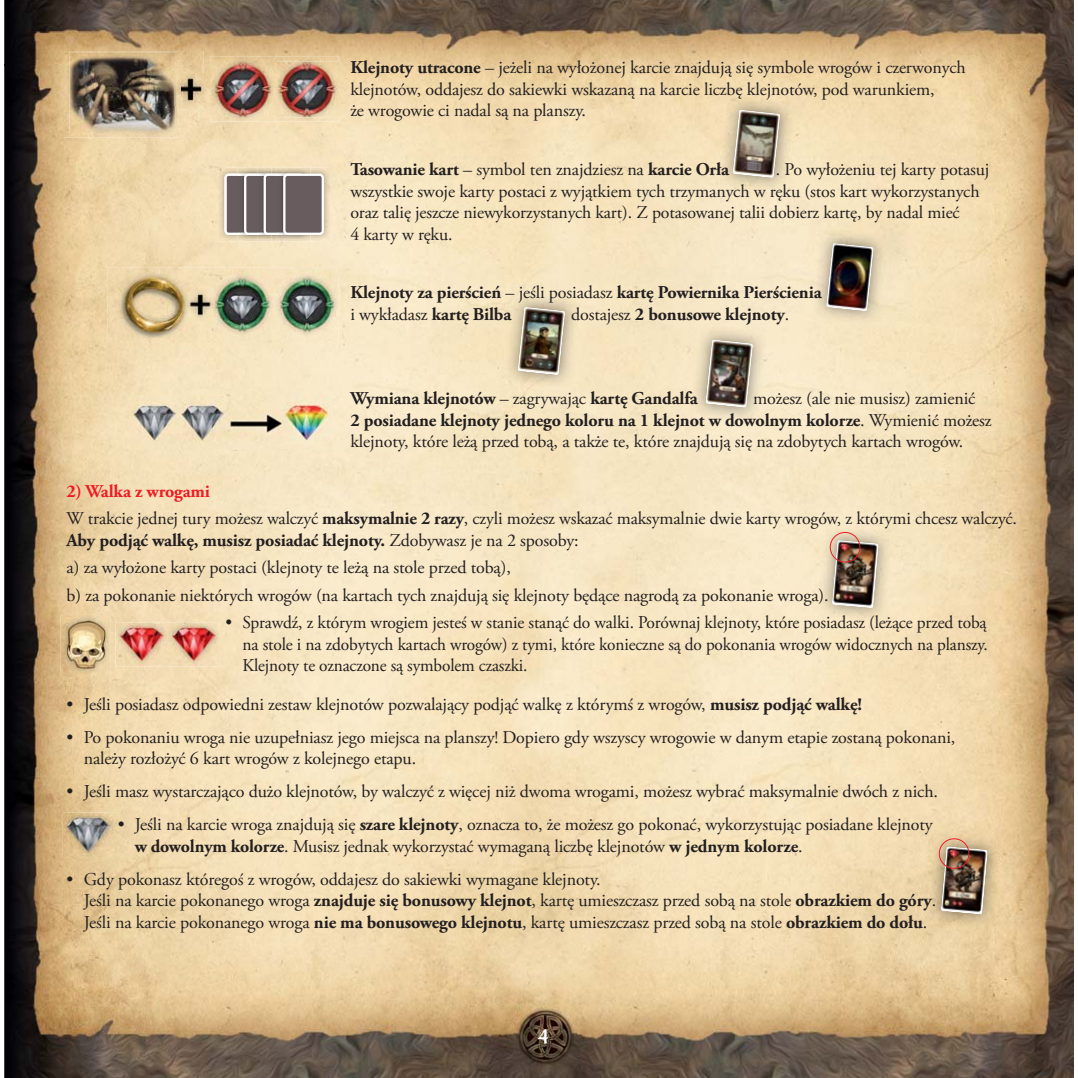
<style>
.page{position:relative;width:1078px;height:1078px;background:#fff}
.page>*{position:absolute;margin:0;border:0;box-sizing:border-box;transform-origin:0 0}
.t1{font:30px "House Holiday TTF Gothic";color:#fff}
.t2{font:18px/21.6px "Adobe Garamond Pro";letter-spacing:-.01em;color:#231f20}
.t3{font:700 18px/21.6px "Adobe Garamond Pro";letter-spacing:-.01em;color:#231f20}
.s1{font-weight:700}
.s2{font-weight:400}
.s3{font-weight:700;color:#ed1c24}
</style>
<div class="page">
<img style="left:4px;top:0;width:1069px;height:64px">
<img style="left:4px;top:64px;width:71px;height:1013px">
<img style="left:147px;top:64px;width:926px;height:203px">
<img style="left:75px;top:138px;width:72px;height:939px">
<img style="left:290px;top:267px;width:783px;height:810px">
<img style="left:146px;top:342px;width:144px;height:735px">
<img style="left:814px;top:231px;width:71px;height:92px">
<img style="left:825px;top:243px;width:48px;height:68px">
<img style="left:693px;top:327px;width:72px;height:92px">
<img style="left:705px;top:339px;width:48px;height:69px">
<img style="left:505px;top:294px;width:72px;height:93px">
<img style="left:517px;top:306px;width:48px;height:69px">
<img style="left:720px;top:97px;width:72px;height:93px">
<img style="left:732px;top:109px;width:48px;height:69px">
<img style="left:61px;top:614px;width:49px;height:59px">
<img style="left:67px;top:616px;width:38px;height:55px">
<img style="left:62px;top:812px;width:53px;height:44px">
<img style="left:67px;top:815px;width:44px;height:40px">
<img style="left:115px;top:622px;width:105px;height:44px">
<img style="left:170px;top:624px;width:47px;height:41px">
<img style="left:167px;top:622px;width:1px;height:44px">
<img style="left:118px;top:624px;width:47px;height:41px">
<img style="left:218px;top:167px;width:19px;height:74px">
<img style="left:237px;top:167px;width:20px;height:74px">
<img style="left:271px;top:167px;width:6px;height:74px">
<img style="left:257px;top:167px;width:14px;height:74px">
<img style="left:310px;top:167px;width:20px;height:74px">
<img style="left:291px;top:167px;width:19px;height:74px">
<img style="left:277px;top:167px;width:14px;height:74px">
<svg style="left:224px;top:173px;width:61px;height:62px"></svg>
<img style="left:277px;top:176px;width:6px;height:56px">
<div style="left:284px;top:175px;width:39px;height:59px;background:#685c5e;border-radius:3px"></div>
<div style="left:283px;top:173px;width:41px;height:62px;border:2px solid #fff;border-radius:3px"></div>
<img style="left:64px;top:51px;width:116px;height:87px">
<img style="left:69px;top:52px;width:106px;height:81px">
<img style="left:107px;top:267px;width:229px;height:75px">
<img style="left:116px;top:271px;width:220px;height:71px">
<img style="left:180px;top:73px;width:26px;height:32px">
<img style="left:174px;top:73px;width:3px;height:32px">
<img style="left:177px;top:105px;width:26px;height:22px">
<img style="left:180px;top:51px;width:23px;height:22px">
<img style="left:177px;top:51px;width:3px;height:54px">
<img style="left:130px;top:395px;width:202px;height:55px">
<img style="left:928px;top:834px;width:71px;height:92px">
<img style="left:940px;top:846px;width:47px;height:68px">
<div style="left:938px;top:838px;width:31px;height:30px;border:1px solid #ed1c24;border-radius:50%"></div>
<img style="left:819px;top:528px;width:71px;height:92px">
<img style="left:831px;top:539px;width:47px;height:69px">
<div style="left:829px;top:532px;width:31px;height:30px;border:1px solid #ed1c24;border-radius:50%"></div>
<img style="left:210px;top:57px;width:129px;height:64px">
<img style="left:210px;top:62px;width:130px;height:55px">
<img style="left:274px;top:62px;width:3px;height:55px">
<img style="left:513px;top:1006px;width:63px;height:63px">
<p class="t2" style="left:350px;top:58px;width:616px"><span class="s1">Klejnoty utracone</span> – jeżeli na wyłożonej karcie znajdują się symbole wrogów i czerwonych klejnotów, oddajesz do sakiewki wskazaną na karcie liczbę klejnotów, pod warunkiem,<br>że wrogowie ci nadal są na planszy.</p>
<p class="t2" style="left:350px;top:160px;width:640px;text-indent:425px">. Po wyłożeniu tej karty potasuj wszystkie swoje karty postaci z wyjątkiem tych trzymanych w ręku (stos kart wykorzystanych oraz talię jeszcze niewykorzystanych kart). Z potasowanej talii dobierz kartę, by nadal mieć<br>4 karty w ręku.</p>
<p class="t3" style="left:350px;top:160px;width:380px">Tasowanie kart <span class="s2">– symbol ten znajdziesz na</span> karcie Orła</p>
<p class="t3" style="left:350px;top:283px;width:472px">Klejnoty za pierścień <span class="s2">– jeśli posiadasz</span> kartę Powiernika Pierścienia <span class="s2">i wykładasz</span> kartę Bilba</p>
<p class="t3" style="left:571px;top:305px;width:219px"><span class="s2">dostajesz</span> 2 bonusowe klejnoty<span class="s2">.</span></p>
<p class="t2" style="left:350px;top:389px;width:642px;text-indent:403px">możesz (ale nie musisz) zamienić<br><span class="s1">2 posiadane klejnoty jednego koloru na 1 klejnot w dowolnym kolorze</span>. Wymienić możesz klejnoty, które leżą przed tobą, a także te, które znajdują się na zdobytych kartach wrogów.</p>
<p class="t2" style="left:67px;top:479px;width:951px;line-height:27.2px"><span class="s3">2) Walka z wrogami<br></span>W trakcie jednej tury możesz walczyć <span class="s1">maksymalnie 2 razy</span>, czyli możesz wskazać maksymalnie dwie karty wrogów, z którymi chcesz walczyć.</p>
<p class="t2" style="left:67px;top:528px;width:763px;line-height:27.2px"><span class="s1">Aby podjąć walkę, musisz posiadać klejnoty.</span> Zdobywasz je na 2 sposoby:<br>a) za wyłożone karty postaci (klejnoty te leżą na stole przed tobą),<br>b) za pokonanie niektórych wrogów (na kartach tych znajdują się klejnoty będące nagrodą za pokonanie wroga).</p>
<p class="t2" style="left:242px;top:612px;width:746px;text-align:justify;text-indent:-17px">• Sprawdź, z którym wrogiem jesteś w stanie stanąć do walki. Porównaj klejnoty, które posiadasz (leżące przed tobą na stole i na zdobytych kartach wrogów) z tymi, które konieczne są do pokonania wrogów widocznych na planszy.<br>Klejnoty te oznaczone są symbolem czaszki.</p>
<p class="t2" style="left:67px;top:694px;width:796px">• Jeśli posiadasz odpowiedni zestaw klejnotów pozwalający podjąć walkę z którymś z wrogów, <span class="s1">musisz podjąć walkę!</span></p>
<p class="t2" style="left:84px;top:727px;width:873px;text-indent:-17px">• Po pokonaniu wroga nie uzupełniasz jego miejsca na planszy! Dopiero gdy wszyscy wrogowie w danym etapie zostaną pokonani, należy rozłożyć 6 kart wrogów z kolejnego etapu.</p>
<p class="t2" style="left:67px;top:782px;width:872px">• Jeśli masz wystarczająco dużo klejnotów, by walczyć z więcej niż dwoma wrogami, możesz wybrać maksymalnie dwóch z nich.</p>
<p class="t2" style="left:135px;top:815px;width:799px;text-indent:-17px">• Jeśli na karcie wroga znajdują się <span class="s1">szare klejnoty</span>, oznacza to, że możesz go pokonać, wykorzystując posiadane klejnoty <span class="s1">w dowolnym kolorze</span>. Musisz jednak wykorzystać wymaganą liczbę klejnotów <span class="s1">w jednym kolorze</span>.</p>
<p class="t2" style="left:84px;top:869px;width:853px;text-indent:-17px">• Gdy pokonasz któregoś z wrogów, oddajesz do sakiewki wymagane klejnoty.<br>Jeśli na karcie pokonanego wroga <span class="s1">znajduje się bonusowy klejnot</span>, kartę umieszczasz przed sobą na stole <span class="s1">obrazkiem do góry</span>.<br>Jeśli na karcie pokonanego wroga <span class="s1">nie ma bonusowego klejnotu</span>, kartę umieszczasz przed sobą na stole <span class="s1">obrazkiem do dołu</span>.</p>
<p class="t3" style="left:350px;top:388px;width:349px">Wymiana klejnotów <span class="s2">– zagrywając</span> kartę Gandalfa</p>
<h1 class="t1" style="left:538px;top:1019px;width:12px">4</h1>
</div>
